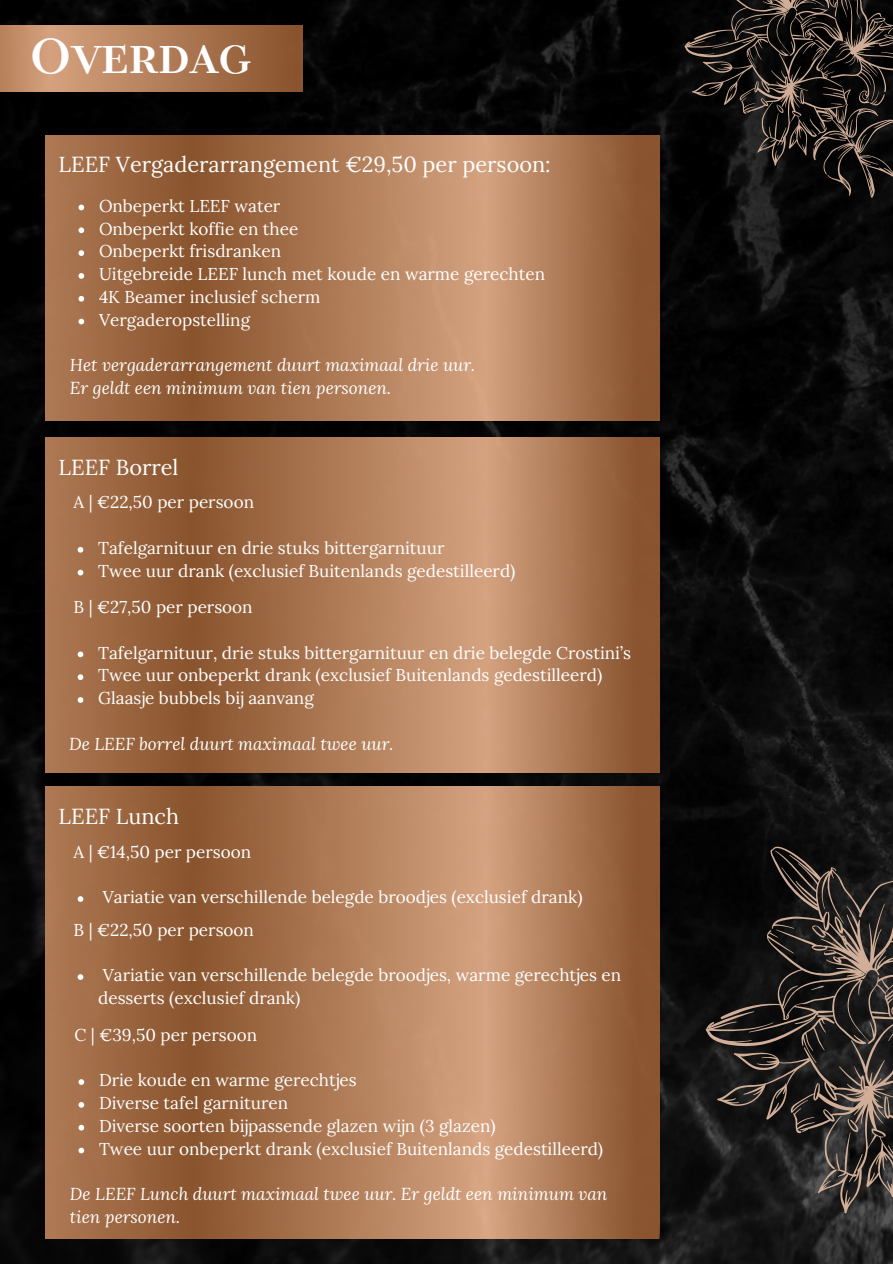
<style>
.page{position:relative;width:893px;height:1264px;background:#fff}
.page>*{position:absolute;margin:0;border:0;box-sizing:border-box;transform-origin:0 0}
.t1{font:700 48px "TT Tsars C";color:#fff}
.t2{font:21.75px "Lora";color:#fff}
.t3{font:17.1px/22.8px "Lora";color:#fff}
.t4{font:italic 17.1px/22.8px "Lora";color:#fff}
</style>
<div class="page">
<img style="left:0;top:0;width:892px;height:1263px">
<svg style="left:684px;top:0;width:208px;height:198px;background:#231e1b"></svg>
<img style="left:45px;top:135px;width:614px;height:285px">
<img style="left:0;top:25px;width:302px;height:67px">
<svg style="left:78px;top:205px;width:6px;height:5px"></svg>
<svg style="left:78px;top:227px;width:6px;height:6px"></svg>
<svg style="left:78px;top:250px;width:6px;height:6px"></svg>
<svg style="left:78px;top:273px;width:6px;height:6px"></svg>
<svg style="left:78px;top:296px;width:6px;height:5px"></svg>
<svg style="left:78px;top:319px;width:6px;height:5px"></svg>
<img style="left:45px;top:437px;width:614px;height:336px">
<svg style="left:78px;top:547px;width:5px;height:5px"></svg>
<svg style="left:78px;top:569px;width:5px;height:6px"></svg>
<svg style="left:78px;top:651px;width:5px;height:6px"></svg>
<svg style="left:78px;top:674px;width:5px;height:6px"></svg>
<svg style="left:78px;top:697px;width:5px;height:6px"></svg>
<img style="left:45px;top:786px;width:614px;height:451px">
<svg style="left:78px;top:896px;width:5px;height:5px"></svg>
<svg style="left:78px;top:1079px;width:6px;height:5px"></svg>
<svg style="left:78px;top:1101px;width:6px;height:6px"></svg>
<svg style="left:78px;top:1124px;width:6px;height:6px"></svg>
<svg style="left:78px;top:1147px;width:6px;height:6px"></svg>
<svg style="left:78px;top:974px;width:5px;height:5px"></svg>
<svg style="left:705px;top:843px;width:187px;height:419px;background:#2c2826"></svg>
<p class="t1" style="left:30px;top:30px;width:223px">OVERDAG</p>
<p class="t2" style="left:59px;top:151px;width:493px">LEEF Vergaderarrangement €29,50 per persoon:</p>
<p class="t3" style="left:99px;top:194px;width:183px">Onbeperkt LEEF water</p>
<p class="t3" style="left:99px;top:217px;width:201px">Onbeperkt koffie en thee</p>
<p class="t3" style="left:99px;top:240px;width:183px">Onbeperkt frisdranken</p>
<p class="t3" style="left:99px;top:262px;width:447px">Uitgebreide LEEF lunch met koude en warme gerechten</p>
<p class="t3" style="left:99px;top:285px;width:223px">4K Beamer inclusief scherm</p>
<p class="t3" style="left:99px;top:308px;width:153px">Vergaderopstelling</p>
<p class="t4" style="left:70px;top:353px;width:407px">Het vergaderarrangement duurt maximaal drie uur.</p>
<p class="t4" style="left:70px;top:376px;width:322px">Er geldt een minimum van tien personen.</p>
<p class="t2" style="left:59px;top:452px;width:121px">LEEF Borrel</p>
<p class="t3" style="left:74px;top:491px;width:182px">A | €22,50 per persoon</p>
<p class="t3" style="left:98px;top:536px;width:348px">Tafelgarnituur en drie stuks bittergarnituur</p>
<p class="t3" style="left:98px;top:559px;width:419px">Twee uur drank (exclusief Buitenlands gedestilleerd)</p>
<p class="t3" style="left:74px;top:595px;width:181px">B | €27,50 per persoon</p>
<p class="t3" style="left:98px;top:641px;width:534px">Tafelgarnituur, drie stuks bittergarnituur en drie belegde Crostini’s</p>
<p class="t3" style="left:98px;top:663px;width:505px">Twee uur onbeperkt drank (exclusief Buitenlands gedestilleerd)</p>
<p class="t3" style="left:98px;top:686px;width:217px">Glaasje bubbels bij aanvang</p>
<p class="t4" style="left:69px;top:732px;width:326px">De LEEF borrel duurt maximaal twee uur.</p>
<p class="t2" style="left:59px;top:802px;width:122px">LEEF Lunch</p>
<p class="t3" style="left:74px;top:840px;width:179px">A | €14,50 per persoon</p>
<p class="t3" style="left:103px;top:885px;width:481px">Variatie van verschillende belegde broodjes (exclusief drank)</p>
<p class="t3" style="left:74px;top:918px;width:182px">B | €22,50 per persoon</p>
<p class="t3" style="left:98px;top:963px;width:524px">Variatie van verschillende belegde broodjes, warme gerechtjes en desserts (exclusief drank)</p>
<p class="t3" style="left:74px;top:1023px;width:184px">C | €39,50 per persoon</p>
<p class="t3" style="left:99px;top:1068px;width:259px">Drie koude en warme gerechtjes</p>
<p class="t3" style="left:99px;top:1091px;width:190px">Diverse tafel garnituren</p>
<p class="t3" style="left:99px;top:1114px;width:398px">Diverse soorten bijpassende glazen wijn (3 glazen)</p>
<p class="t3" style="left:99px;top:1137px;width:505px">Twee uur onbeperkt drank (exclusief Buitenlands gedestilleerd)</p>
<p class="t4" style="left:70px;top:1182px;width:539px">De LEEF Lunch duurt maximaal twee uur. Er geldt een minimum van tien personen.</p>
</div>
